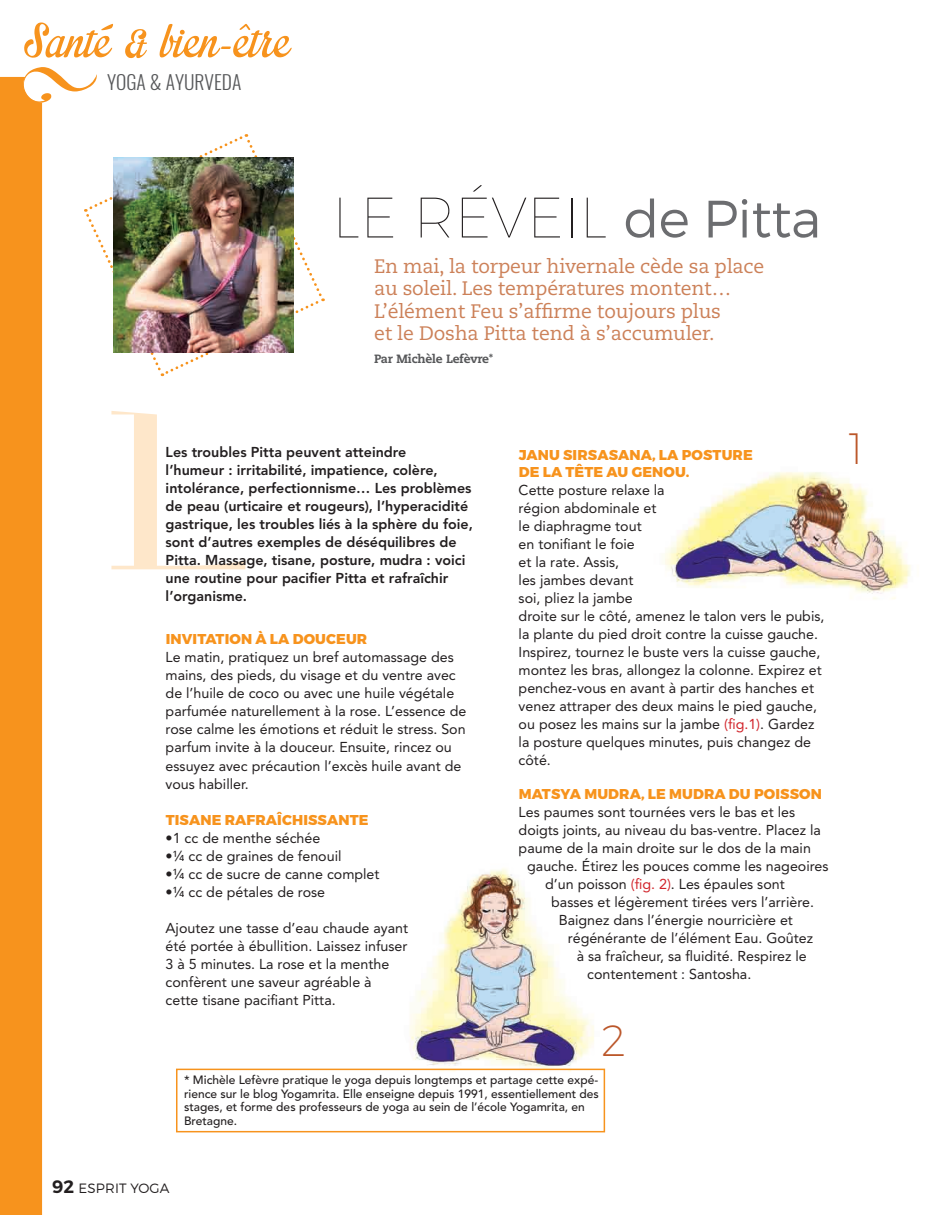
<style>
.page{position:relative;width:937px;height:1215px;background:#fff}
.page>*{position:absolute;margin:0;border:0;box-sizing:border-box;transform-origin:0 0}
.t1{font:65.4px "Impregnable Personal Use Only";color:#f7931d}
.t2{font:100 57px "Montserrat";color:#231f20}
.t3{font:200 43.8px "Montserrat";color:#bb572a}
.t4{font:19.5px/22.5px "Caecilia LT Std";letter-spacing:-.01em;color:#cc8159}
.t5{font:300 19.5px "Oswald";color:#57585a}
.t6{font:14.25px/18px "Avenir LT";color:#231f20}
.t7{font:800 14.25px/18px "Avenir LT";color:#231f20}
.t8{font:800 14.25px/16.5px "Montserrat";letter-spacing:.01em;color:#f7931d}
.t9{font:300 13.5px "Montserrat";letter-spacing:.01em;color:#231f20}
.t10{font:500 12px/13.5px "Avenir LT";color:#231f20}
.t11{font:800 12px "Caecilia LT Std";letter-spacing:-.01em;color:#57585a}
.s1{font-weight:300;font-size:52.5px;color:#6c6d70}
.s2{color:#d1232a}
.s3{font-weight:600;font-size:18px}
</style>
<div class="page">
<svg style="left:111px;top:411px;width:134px;height:158px"></svg>
<svg style="left:84px;top:134px;width:240px;height:242px"></svg>
<div style="left:0;top:77px;width:42px;height:1137px;background:#f7931d"></div>
<svg style="left:23px;top:67px;width:74px;height:36px"></svg>
<img style="left:114px;top:157px;width:180px;height:196px">
<img style="left:663px;top:472px;width:248px;height:127px">
<img style="left:410px;top:868px;width:184px;height:204px">
<div style="left:176px;top:1068px;width:429px;height:64px;border:2px solid #f7931d"></div>
<h1 class="t1" style="left:24px;top:12px;width:268px">Santé &amp; bien-être</h1>
<h3 class="t5" style="left:107px;top:69px;width:136px">YOGA &amp; AYURVEDA</h3>
<h2 class="t2" style="left:332px;top:182px;width:491px">LE RÉVEIL <span class="s1">DE PITTA</span></h2>
<h3 class="t4" style="left:374px;top:255px;width:392px">En mai, la torpeur hivernale cède sa place au soleil. Les températures montent… L’élément Feu s’affirme toujours plus<br>et le Dosha Pitta tend à s’accumuler.</h3>
<p class="t11" style="left:374px;top:351px;width:121px">Par Michèle Lefèvre*</p>
<p class="t7" style="left:166px;top:443px;width:309px">Les troubles Pitta peuvent atteindre<br>l’humeur : irritabilité, impatience, colère, intolérance, perfectionnisme… Les problèmes de peau (urticaire et rougeurs), l’hyperacidité gastrique, les troubles liés à la sphère du foie, sont d’autres exemples de déséquilibres de Pitta. Massage, tisane, posture, mudra : voici une routine pour pacifier Pitta et rafraîchir l’organisme.</p>
<p class="t8" style="left:166px;top:631px;width:203px">INVITATION À LA DOUCEUR</p>
<p class="t6" style="left:166px;top:648px;width:302px">Le matin, pratiquez un bref automassage des mains, des pieds, du visage et du ventre avec de l’huile de coco ou avec une huile végétale parfumée naturellement à la rose. L’essence de rose calme les émotions et réduit le stress. Son parfum invite à la douceur. Ensuite, rincez ou essuyez avec précaution l’excès huile avant de vous habiller.</p>
<p class="t8" style="left:166px;top:811px;width:204px">TISANE RAFRAÎCHISSANTE</p>
<p class="t6" style="left:166px;top:828px;width:156px">•1 cc de menthe séchée</p>
<p class="t6" style="left:166px;top:846px;width:177px">•¼ cc de graines de fenouil</p>
<p class="t6" style="left:166px;top:864px;width:215px">•¼ cc de sucre de canne complet</p>
<p class="t6" style="left:166px;top:882px;width:161px">•¼ cc de pétales de rose</p>
<p class="t6" style="left:166px;top:918px;width:244px">Ajoutez une tasse d’eau chaude ayant été portée à ébullition. Laissez infuser 3 à 5 minutes. La rose et la menthe confèrent une saveur agréable à<br>cette tisane pacifiant Pitta.</p>
<p class="t8" style="left:519px;top:447px;width:236px">JANU SIRSASANA, LA POSTURE<br>DE LA TÊTE AU GENOU.</p>
<p class="t6" style="left:518px;top:481px;width:307px">Cette posture relaxe la<br>région abdominale et<br>le diaphragme tout<br>en tonifiant le foie<br>et la rate. Assis,<br>les jambes devant<br>soi, pliez la jambe<br>droite sur le côté, amenez le talon vers le pubis, la plante du pied droit contre la cuisse gauche.<br>Inspirez, tournez le buste vers la cuisse gauche, montez les bras, allongez la colonne. Expirez et penchez-vous en avant à partir des hanches et venez attraper des deux mains le pied gauche, ou posez les mains sur la jambe <span class="s2">(fig.1)</span>. Gardez la posture quelques minutes, puis changez de côté.</p>
<p class="t8" style="left:519px;top:786px;width:305px">MATSYA MUDRA, LE MUDRA DU POISSON</p>
<p class="t6" style="left:518px;top:803px;width:278px">Les paumes sont tournées vers le bas et les</p>
<p class="t6" style="left:518px;top:821px;width:304px">doigts joints, au niveau du bas-ventre. Placez la</p>
<p class="t6" style="left:518px;top:839px;width:294px">paume de la main droite sur le dos de la main</p>
<p class="t6" style="left:527px;top:857px;width:303px">gauche. Étirez les pouces comme les nageoires</p>
<p class="t6" style="left:545px;top:875px;width:241px">d’un poisson <span class="s2">(fig. 2)</span>. Les épaules sont</p>
<p class="t6" style="left:551px;top:893px;width:264px">basses et légèrement tirées vers l’arrière.</p>
<p class="t6" style="left:559px;top:911px;width:236px">Baignez dans l’énergie nourricière et</p>
<p class="t6" style="left:568px;top:929px;width:247px">régénérante de l’élément Eau. Goûtez</p>
<p class="t6" style="left:577px;top:947px;width:231px">à sa fraîcheur, sa fluidité. Respirez le</p>
<p class="t6" style="left:587px;top:965px;width:166px">contentement : Santosha.</p>
<h3 class="t3" style="left:601px;top:1013px;width:27px">2</h3>
<p class="t10" style="left:184px;top:1073px;width:416px">* Michèle Lefèvre pratique le yoga depuis longtemps et partage cette expé&shy;rience sur le blog Yogamrita. Elle enseigne depuis 1991, essentiellement des stages, et forme des professeurs de yoga au sein de l’école Yogamrita, en Bretagne.</p>
<p class="t9" style="left:52px;top:1179px;width:119px"><span class="s3">92</span> ESPRIT YOGA</p>
<h3 class="t3" style="left:848px;top:422px;width:17px">1</h3>
</div>
